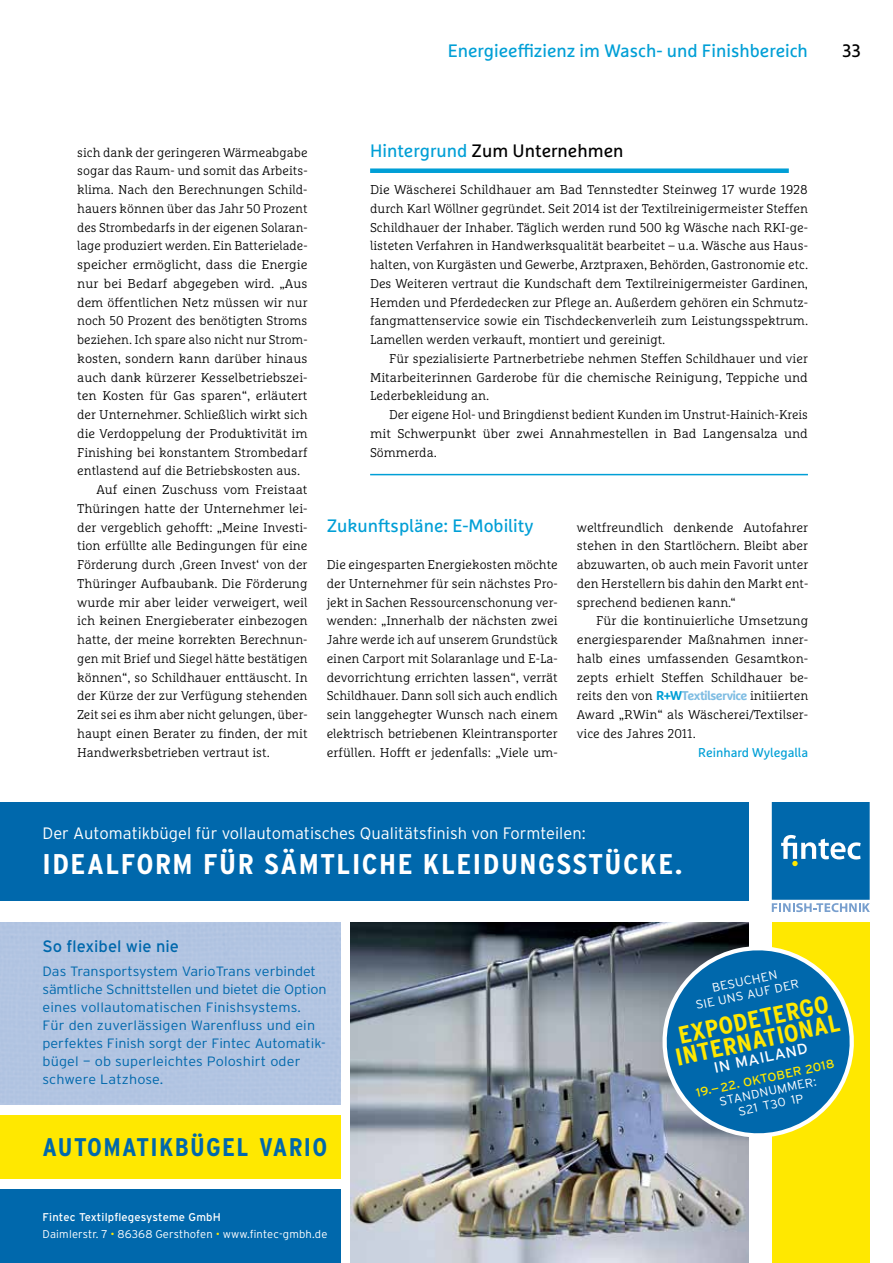
<style>
.page{position:relative;width:893px;height:1263px;background:#fff}
.page>*{position:absolute;margin:0;border:0;box-sizing:border-box;transform-origin:0 0}
.t1{font:700 condensed 28.5px "Interstate";letter-spacing:.05em;color:#fff;scale:1.11 1}
.t2{font:700 condensed 25.5px "Interstate";letter-spacing:.05em;color:#0068ac;scale:1.07 1}
.t3{font:700 condensed 24.45px/20.7px "Interstate";color:#ffe800;scale:1.11 1}
.t4{font:18px "Marselis Pro";color:#009fd6}
.t5{font:18px "Marselis Pro";color:#000}
.t6{font:300 16.5px "Interstate";color:#fff}
.t7{font:16.5px "Interstate";color:#0068ac}
.t8{font:15px "Interstate";color:#fff;scale:1.05 1}
.t9{font:300 13.5px/18px "Interstate";color:#0068ac;scale:1.07 1}
.t10{font:300 12.75px/18.8px "Marselis Slab Pro";color:#000;text-align:justify}
.t11{font:12.75px "Marselis Pro";color:#009fd6}
.t12{font:300 12.15px/13.5px "Interstate";color:#fff;text-align:center;scale:1.05 1}
.t13{font:12.15px "Interstate";color:#ffe800;scale:1.05 1}
.t14{font:300 11.25px/17.1px "Interstate";letter-spacing:.015em;color:#fff}
.s1{color:#009fd6}
.s2{font-family:"Marselis Pro";font-weight:700;color:#009fd6}
.s3{font-family:"Marselis Pro";font-weight:700;color:#7fbde3}
.s4{font-weight:400}
.s5{color:#ffe800}
</style>
<div class="page">
<div style="left:370px;top:168px;width:419px;height:5px;background:#009fd6"></div>
<hr style="left:370px;top:474px;width:438px;height:1px;background:#009fd6">
<div style="left:0;top:1115px;width:340px;height:64px;background:#ffe800"></div>
<div style="left:0;top:802px;width:748px;height:98px;background:#0068ac"></div>
<div style="left:0;top:1189px;width:340px;height:74px;background:#0068ac"></div>
<svg style="left:772px;top:802px;width:98px;height:110px;background:#287fb8"></svg>
<div style="left:772px;top:923px;width:98px;height:340px;background:#ffe800"></div>
<img style="left:351px;top:923px;width:397px;height:340px">
<svg style="left:656px;top:939px;width:198px;height:205px"></svg>
<h3 class="t4" style="left:448px;top:39px;width:362px">Energieeffizienz im Wasch- und Finishbereich</h3>
<h3 class="t5" style="left:842px;top:39px;width:20px">33</h3>
<p class="t10" style="left:77px;top:142px;width:232px">sich dank der geringeren Wärmeabgabe</p>
<p class="t10" style="left:77px;top:161px;width:232px">sogar das Raum- und somit das Arbeits-</p>
<p class="t10" style="left:77px;top:180px;width:232px">klima. Nach den Berechnungen Schild-</p>
<p class="t10" style="left:77px;top:199px;width:232px">hauers können über das Jahr 50 Prozent</p>
<p class="t10" style="left:77px;top:217px;width:232px">des Strombedarfs in der eigenen Solaran-</p>
<p class="t10" style="left:77px;top:236px;width:231px">lage produziert werden. Ein Batterielade-</p>
<p class="t10" style="left:77px;top:255px;width:232px">speicher ermöglicht, dass die Energie</p>
<p class="t10" style="left:77px;top:274px;width:232px">nur bei Bedarf abgegeben wird. „Aus</p>
<p class="t10" style="left:77px;top:292px;width:232px">dem öffentlichen Netz müssen wir nur</p>
<p class="t10" style="left:77px;top:311px;width:232px">noch 50 Prozent des benötigten Stroms</p>
<p class="t10" style="left:77px;top:330px;width:232px">beziehen. Ich spare also nicht nur Strom-</p>
<p class="t10" style="left:77px;top:349px;width:232px">kosten, sondern kann darüber hinaus</p>
<p class="t10" style="left:77px;top:367px;width:232px">auch dank kürzerer Kesselbetriebszei-</p>
<p class="t10" style="left:77px;top:386px;width:232px">ten Kosten für Gas sparen“, erläutert</p>
<p class="t10" style="left:77px;top:405px;width:232px">der Unternehmer. Schließlich wirkt sich</p>
<p class="t10" style="left:77px;top:424px;width:232px">die Verdoppelung der Produktivität im</p>
<p class="t10" style="left:77px;top:442px;width:232px">Finishing bei konstantem Strombedarf</p>
<p class="t10" style="left:77px;top:461px;width:224px">entlastend auf die Betriebskosten aus.</p>
<p class="t10" style="left:96px;top:480px;width:213px">Auf einen Zuschuss vom Freistaat</p>
<p class="t10" style="left:77px;top:499px;width:232px">Thüringen hatte der Unternehmer lei-</p>
<p class="t10" style="left:77px;top:517px;width:232px">der vergeblich gehofft: „Meine Investi-</p>
<p class="t10" style="left:77px;top:536px;width:232px">tion erfüllte alle Bedingungen für eine</p>
<p class="t10" style="left:77px;top:555px;width:232px">Förderung durch ‚Green Invest‘ von der</p>
<p class="t10" style="left:77px;top:574px;width:232px">Thüringer Aufbaubank. Die Förderung</p>
<p class="t10" style="left:77px;top:592px;width:232px">wurde mir aber leider verweigert, weil</p>
<p class="t10" style="left:77px;top:611px;width:232px">ich keinen Energieberater einbezogen</p>
<p class="t10" style="left:77px;top:630px;width:232px">hatte, der meine korrekten Berechnun-</p>
<p class="t10" style="left:77px;top:649px;width:232px">gen mit Brief und Siegel hätte bestätigen</p>
<p class="t10" style="left:77px;top:667px;width:232px">können“, so Schildhauer enttäuscht. In</p>
<p class="t10" style="left:77px;top:686px;width:232px">der Kürze der zur Verfügung stehenden</p>
<p class="t10" style="left:77px;top:705px;width:232px">Zeit sei es ihm aber nicht gelungen, über-</p>
<p class="t10" style="left:77px;top:724px;width:232px">haupt einen Berater zu finden, der mit</p>
<p class="t10" style="left:77px;top:742px;width:194px">Handwerksbetrieben vertraut ist.</p>
<h3 class="t5" style="left:370px;top:139px;width:255px"><span class="s1">Hintergrund</span> Zum Unternehmen</h3>
<p class="t10" style="left:370px;top:180px;width:439px">Die Wäscherei Schildhauer am Bad Tennstedter Steinweg 17 wurde 1928 durch Karl Wöllner gegründet. Seit 2014 ist der Textilreinigermeister Steffen Schildhauer der Inhaber. Täglich werden rund 500 kg Wäsche nach RKI-ge&shy;listeten Verfahren in Handwerksqualität bearbeitet – u.a. Wäsche aus Haus&shy;halten, von Kurgästen und Gewerbe, Arztpraxen, Behörden, Gastronomie etc.<br>Des Weiteren vertraut die Kundschaft dem Textilreinigermeister Gardinen, Hemden und Pferdedecken zur Pflege an. Außerdem gehören ein Schmutz&shy;fangmattenservice sowie ein Tischdeckenverleih zum Leistungsspektrum.<br>Lamellen werden verkauft, montiert und gereinigt.</p>
<p class="t10" style="left:370px;top:349px;width:439px;text-indent:19px">Für spezialisierte Partnerbetriebe nehmen Steffen Schildhauer und vier Mitarbeiterinnen Garderobe für die chemische Reinigung, Teppiche und Lederbekleidung an.</p>
<p class="t10" style="left:370px;top:405px;width:439px;text-indent:19px">Der eigene Hol- und Bringdienst bedient Kunden im Unstrut-Hainich-Kreis mit Schwerpunkt über zwei Annahmestellen in Bad Langensalza und Sömmerda.</p>
<h3 class="t4" style="left:327px;top:514px;width:208px">Zukunftspläne: E-Mobility</h3>
<p class="t10" style="left:327px;top:555px;width:233px">Die eingesparten Energiekosten möchte der Unternehmer für sein nächstes Pro&shy;jekt in Sachen Ressourcenschonung ver&shy;wenden: „Innerhalb der nächsten zwei Jahre werde ich auf unserem Grundstück einen Carport mit Solaranlage und E-La&shy;devorrichtung errichten lassen“, verrät Schildhauer. Dann soll sich auch endlich sein langgehegter Wunsch nach einem elektrisch betriebenen Kleintransporter erfüllen. Hofft er jedenfalls: „Viele um-</p>
<p class="t10" style="left:577px;top:517px;width:233px">weltfreundlich denkende Autofahrer stehen in den Startlöchern. Bleibt aber abzuwarten, ob auch mein Favorit unter den Herstellern bis dahin den Markt ent&shy;sprechend bedienen kann.“</p>
<p class="t10" style="left:577px;top:611px;width:233px;text-indent:19px">Für die kontinuierliche Umsetzung energiesparender Maßnahmen inner&shy;halb eines umfassenden Gesamtkon&shy;zepts erhielt Steffen Schildhauer be&shy;reits den von <span class="s2">R+W</span><span class="s3">Textilservice</span> initiierten Award „RWin“ als Wäscherei/Textilser&shy;vice des Jahres 2011.</p>
<p class="t11" style="left:698px;top:744px;width:112px">Reinhard Wylegalla</p>
<p class="t6" style="left:43px;top:824px;width:545px">Der Automatikbügel für vollautomatisches Qualitätsfinish von Formteilen:</p>
<h1 class="t1" style="left:43px;top:847px;width:578px">IDEALFORM FÜR SÄMTLICHE KLEIDUNGSSTÜCKE.</h1>
<p class="t7" style="left:43px;top:937px;width:138px">So flexibel wie nie</p>
<p class="t9" style="left:43px;top:962px;width:267px">Das Transportsystem VarioTrans verbindet sämtliche Schnittstellen und bietet die Option eines vollautomatischen Finishsystems.<br>Für den zuverlässigen Warenfluss und ein perfektes Finish sorgt der Fintec Automatik&shy;bügel – ob superleichtes Poloshirt oder schwere Latzhose.</p>
<h2 class="t2" style="left:43px;top:1132px;width:268px">AUTOMATIKBÜGEL VARIO</h2>
<p class="t14" style="left:43px;top:1208px;width:286px"><span class="s4">Fintec Textilpflegesysteme GmbH<br></span>Daimlerstr. 7 <span class="s5">•</span> 86368 Gersthofen <span class="s5">•</span> www.fintec-gmbh.de</p>
<p class="t12" style="left:692px;top:985px;width:100px;rotate:-12deg">BESUCHEN<br>SIE UNS AUF DER</p>
<p class="t8" style="left:712px;top:1059px;width:93px;rotate:-12deg">IN MAILAND</p>
<h3 class="t3" style="left:669px;top:1026px;width:152px;rotate:-12deg">EXPODETERGO<br>INTERNATIONAL</h3>
<p class="t13" style="left:695px;top:1086px;width:133px;rotate:-12deg">19.—22. OKTOBER 2018</p>
<p class="t12" style="left:718px;top:1095px;width:96px;rotate:-12deg">STANDNUMMER:<br>S21 T30 1P</p>
</div>
